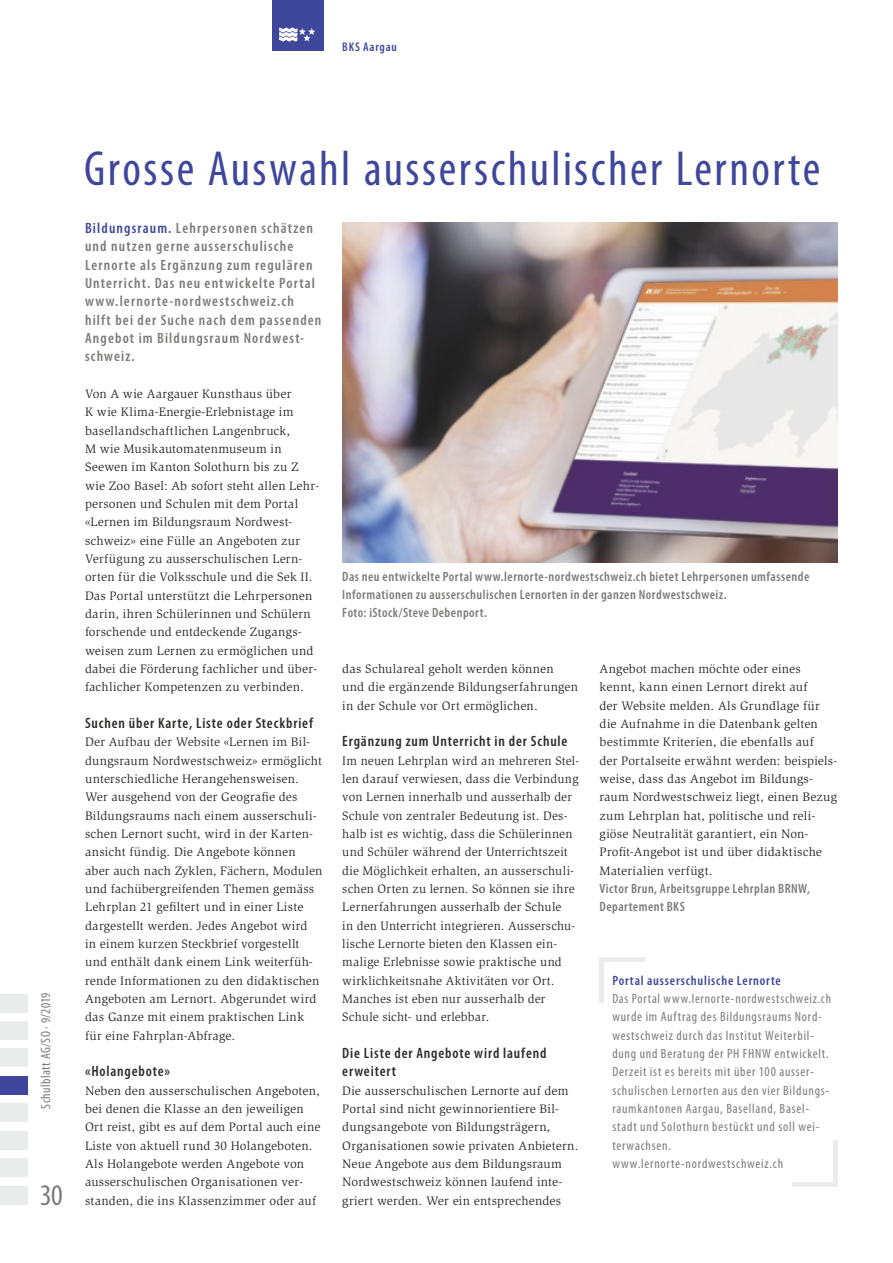
<style>
.page{position:relative;width:893px;height:1263px;background:#fff}
.page>*{position:absolute;margin:0;border:0;box-sizing:border-box;transform-origin:0 0}
.t1{font:condensed 49.5px "Myriad Pro";letter-spacing:.05em;color:#3e479b}
.t2{font:condensed 30px "Myriad Pro";color:#7b7b7a}
.t3{font:600 condensed 15px/18.3px "Myriad Pro";letter-spacing:.075em;color:#7b7b7a}
.t4{font:600 condensed 15px/18.3px "Myriad Pro";letter-spacing:.055em;color:#2c2c2b}
.t5{font:condensed 13.5px/18.3px "Myriad Pro";letter-spacing:.055em;color:#7b7b7a}
.t6{font:600 condensed 13.5px/18px "Myriad Pro";letter-spacing:.035em;color:#7b7b7a}
.t7{font:600 condensed 13.5px "Myriad Pro";letter-spacing:.06em;color:#3e479b}
.t8{font:condensed 13.5px "Myriad Pro";letter-spacing:.03em;color:#7b7b7a}
.t9{font:12.6px/18.3px "Slimbach Std";letter-spacing:.015em;color:#2c2c2b}
.t10{font:600 condensed 12.6px "Myriad Pro";letter-spacing:.06em;color:#3e479b}
.s1{color:#3e479b}
</style>
<div class="page">
<div style="left:272px;top:0;width:51px;height:51px;background:#3e479b"></div>
<div style="left:0;top:1021px;width:28px;height:18px;background:#eaebeb"></div>
<div style="left:0;top:994px;width:28px;height:18px;background:#eaebeb"></div>
<div style="left:0;top:1048px;width:28px;height:19px;background:#eaebeb"></div>
<div style="left:0;top:1103px;width:28px;height:19px;background:#eaebeb"></div>
<div style="left:0;top:1131px;width:28px;height:18px;background:#eaebeb"></div>
<div style="left:0;top:1186px;width:28px;height:18px;background:#eaebeb"></div>
<div style="left:0;top:1158px;width:28px;height:19px;background:#eaebeb"></div>
<svg style="left:279px;top:28px;width:36px;height:13px"></svg>
<div style="left:0;top:1076px;width:28px;height:18px;background:#3e479b"></div>
<img style="left:342px;top:223px;width:496px;height:340px">
<hr style="left:600px;top:957px;width:4px;height:46px;background:#eaebeb">
<hr style="left:600px;top:957px;width:45px;height:4px;background:#eaebeb">
<div style="left:833px;top:1140px;width:5px;height:46px;background:#eaebeb"></div>
<hr style="left:792px;top:1182px;width:46px;height:4px;background:#eaebeb">
<p class="t10" style="left:342px;top:39px;width:56px">BKS Aargau</p>
<p class="t8" style="left:38px;top:1108px;width:118px;rotate:-90deg">Schulblatt AG/SO · 9/2019</p>
<h2 class="t2" style="left:40px;top:1176px;width:24px">30</h2>
<h1 class="t1" style="left:84px;top:138px;width:738px">Grosse Auswahl ausserschulischer Lernorte</h1>
<p class="t3" style="left:85px;top:219px;width:238px"><span class="s1">Bildungsraum.</span> Lehrpersonen schätzen und nutzen gerne ausserschulische Lernorte als Ergänzung zum regulären Unterricht. Das neu entwickelte Portal www.lernorte-nordwestschweiz.ch hilft bei der Suche nach dem passenden Angebot im Bildungsraum Nordwest&shy;schweiz.</p>
<p class="t9" style="left:85px;top:385px;width:236px">Von A wie Aargauer Kunsthaus über<br>K wie Klima-Energie-Erlebnistage im basellandschaftlichen Langenbruck,<br>M wie Musikautomatenmuseum in Seewen im Kanton Solothurn bis zu Z wie Zoo Basel: Ab sofort steht allen Lehr&shy;personen und Schulen mit dem Portal «Lernen im Bildungsraum Nordwest&shy;schweiz» eine Fülle an Angeboten zur Verfügung zu ausserschulischen Lern&shy;orten für die Volksschule und die Sek II.<br>Das Portal unterstützt die Lehrpersonen darin, ihren Schülerinnen und Schülern forschende und entdeckende Zugangs&shy;weisen zum Lernen zu ermöglichen und dabei die Förderung fachlicher und über&shy;fachlicher Kompetenzen zu verbinden.</p>
<p class="t4" style="left:85px;top:713px;width:229px">Suchen über Karte, Liste oder Steckbrief</p>
<p class="t9" style="left:85px;top:733px;width:239px">Der Aufbau der Website «Lernen im Bil&shy;dungsraum Nordwestschweiz» ermöglicht unterschiedliche Herangehensweisen.<br>Wer ausgehend von der Geografie des Bildungsraums nach einem ausserschuli&shy;schen Lernort sucht, wird in der Karten&shy;ansicht fündig. Die Angebote können aber auch nach Zyklen, Fächern, Modulen und fachübergreifenden Themen gemäss Lehrplan 21 gefiltert und in einer Liste dargestellt werden. Jedes Angebot wird<br>in einem kurzen Steckbrief vorgestellt und enthält dank einem Link weiterfüh&shy;rende Informationen zu den didaktischen Angeboten am Lernort. Abgerundet wird das Ganze mit einem praktischen Link für eine Fahrplan-Abfrage.</p>
<p class="t4" style="left:85px;top:1062px;width:87px">«Holangebote»</p>
<p class="t9" style="left:85px;top:1081px;width:237px">Neben den ausserschulischen Angeboten, bei denen die Klasse an den jeweiligen Ort reist, gibt es auf dem Portal auch eine Liste von aktuell rund 30 Holangeboten.<br>Als Holangebote werden Angebote von ausserschulischen Organisationen ver&shy;standen, die ins Klassenzimmer oder auf</p>
<p class="t6" style="left:342px;top:567px;width:469px">Das neu entwickelte Portal www.lernorte-nordwestschweiz.ch bietet Lehrpersonen umfassende<br>Informationen zu ausserschulischen Lernorten in der ganzen Nordwestschweiz.<br>Foto: iStock/Steve Debenport.</p>
<p class="t9" style="left:342px;top:660px;width:237px">das Schulareal geholt werden können und die ergänzende Bildungserfahrungen in der Schule vor Ort ermöglichen.</p>
<p class="t4" style="left:342px;top:732px;width:227px">Ergänzung zum Unterricht in der Schule</p>
<p class="t9" style="left:342px;top:751px;width:238px">Im neuen Lehrplan wird an mehreren Stel&shy;len darauf verwiesen, dass die Verbindung von Lernen innerhalb und ausserhalb der Schule von zentraler Bedeutung ist. Des&shy;halb ist es wichtig, dass die Schülerinnen und Schüler während der Unterrichtszeit die Möglichkeit erhalten, an ausserschuli&shy;schen Orten zu lernen. So können sie ihre Lernerfahrungen ausserhalb der Schule<br>in den Unterricht integrieren. Ausserschu&shy;lische Lernorte bieten den Klassen ein&shy;malige Erlebnisse sowie praktische und wirklichkeitsnahe Aktivitäten vor Ort.<br>Manches ist eben nur ausserhalb der Schule sicht- und erlebbar.</p>
<p class="t4" style="left:342px;top:1043px;width:206px">Die Liste der Angebote wird laufend erweitert</p>
<p class="t9" style="left:342px;top:1081px;width:238px">Die ausserschulischen Lernorte auf dem Portal sind nicht gewinnorientiere Bil&shy;dungsangebote von Bildungsträgern, Organisationen sowie privaten Anbietern.<br>Neue Angebote aus dem Bildungsraum Nordwestschweiz können laufend inte&shy;griert werden. Wer ein entsprechendes</p>
<p class="t9" style="left:600px;top:660px;width:239px">Angebot machen möchte oder eines kennt, kann einen Lernort direkt auf<br>der Website melden. Als Grundlage für die Aufnahme in die Datenbank gelten bestimmte Kriterien, die ebenfalls auf<br>der Portalseite erwähnt werden: beispiels&shy;weise, dass das Angebot im Bildungs&shy;raum Nordwestschweiz liegt, einen Bezug zum Lehrplan hat, politische und reli&shy;giöse Neutralität garantiert, ein Non-Profit-Angebot ist und über didaktische Materialien verfügt.</p>
<p class="t6" style="left:600px;top:879px;width:212px">Victor Brun, Arbeitsgruppe Lehrplan BRNW,<br>Departement BKS</p>
<p class="t7" style="left:612px;top:972px;width:170px">Portal ausserschulische Lernorte</p>
<p class="t5" style="left:612px;top:989px;width:220px">Das Portal www.lernorte-nordwestschweiz.ch wurde im Auftrag des Bildungsraums Nord&shy;westschweiz durch das Institut Weiterbil&shy;dung und Beratung der PH FHNW entwickelt.<br>Derzeit ist es bereits mit über 100 ausser&shy;schulischen Lernorten aus den vier Bildungs&shy;raumkantonen Aargau, Baselland, Basel&shy;stadt und Solothurn bestückt und soll wei&shy;terwachsen. www.lernorte-nordwestschweiz.ch</p>
</div>
